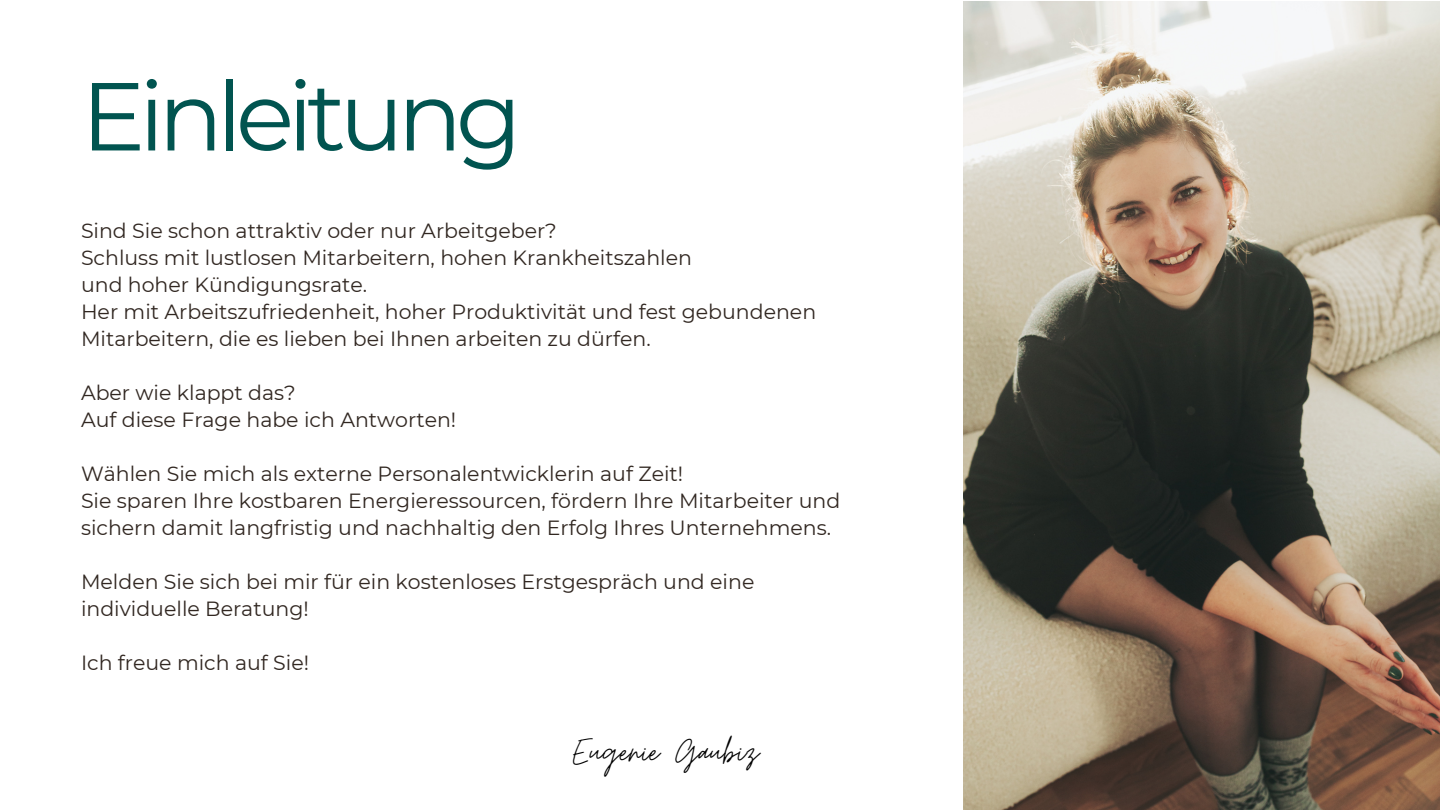
<style>
.page{position:relative;width:1440px;height:810px;background:#fff}
.page>*{position:absolute;margin:0;border:0;box-sizing:border-box;transform-origin:0 0}
.t1{font:96.4px "Montserrat";letter-spacing:-.07em;color:#015450}
.t2{font:41.8px "Moon Time";color:#000}
.t3{font:20.5px/27px "Montserrat";color:#312721}
</style>
<div class="page">
<img style="left:964px;top:1px;width:476px;height:809px">
<h2 class="t1" style="left:81px;top:57px;width:443px">Einleitung</h2>
<p class="t3" style="left:81px;top:217px;width:477px">Sind Sie schon attraktiv oder nur Arbeitgeber?</p>
<p class="t3" style="left:81px;top:244px;width:613px">Schluss mit lustlosen Mitarbeitern, hohen Krankheitszahlen</p>
<p class="t3" style="left:81px;top:271px;width:288px">und hoher Kündigungsrate.</p>
<p class="t3" style="left:81px;top:298px;width:737px">Her mit Arbeitszufriedenheit, hoher Produktivität und fest gebundenen<br>Mitarbeitern, die es lieben bei Ihnen arbeiten zu dürfen.</p>
<p class="t3" style="left:81px;top:379px;width:216px">Aber wie klappt das?</p>
<p class="t3" style="left:81px;top:406px;width:377px">Auf diese Frage habe ich Antworten!</p>
<p class="t3" style="left:81px;top:460px;width:604px">Wählen Sie mich als externe Personalentwicklerin auf Zeit!</p>
<p class="t3" style="left:81px;top:487px;width:761px">Sie sparen Ihre kostbaren Energieressourcen, fördern Ihre Mitarbeiter und sichern damit langfristig und nachhaltig den Erfolg Ihres Unternehmens.</p>
<p class="t3" style="left:81px;top:568px;width:675px">Melden Sie sich bei mir für ein kostenloses Erstgespräch und eine individuelle Beratung!</p>
<p class="t3" style="left:81px;top:649px;width:230px">Ich freue mich auf Sie!</p>
<p class="t2" style="left:573px;top:727px;width:187px">Eugenie Gaubiz</p>
</div>
